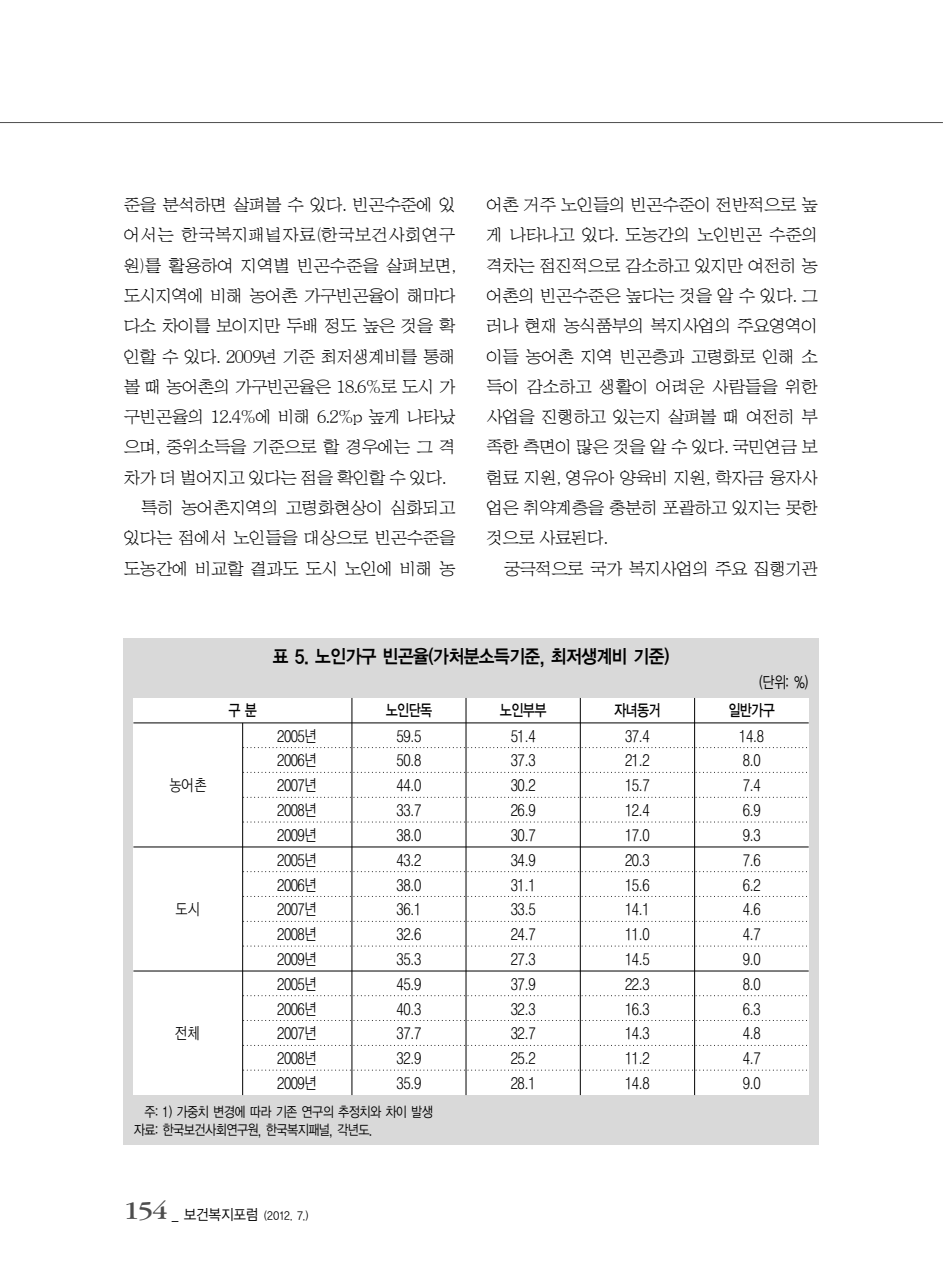
<style>
.page{position:relative;width:943px;height:1287px;background:#fff}
.page>*{position:absolute;margin:0;border:0;box-sizing:border-box;transform-origin:0 0}
.t1{font:18.9px "YGO14";letter-spacing:-.105em;color:#000;scale:.9 1}
.t2{font:17.5px/30.3px "HY Sin Mun Myeong Jo";letter-spacing:-.08em;color:#000;text-align:justify}
.t3{font:17.5px "HY Sin Mun Myeong Jo";letter-spacing:-.04em;color:#000}
.t4{font:500 16.1px/24.8px "HY Go Thic";letter-spacing:-.085em;color:#000;text-align:justify;scale:.85 1}
.t5{font:16.1px "YGO13";letter-spacing:-.11em;color:#000;scale:.8 1}
.t6{font:16.1px "YGO12";color:#000;scale:.8 1}
.t7{font:14px/17.5px "YGO12";letter-spacing:-.11em;color:#000;scale:.85 1}
.t8{font:11.38px "YGO12";color:#000;scale:.9 1}
.s1{font-family:"Garamand SW";font-size:26.25px;color:#4d4d4d}
.s2{font-size:14.88px}
</style>
<div class="page">
<hr style="left:0;top:122px;width:942px;height:1px;background:#4d4d4d">
<div style="left:123px;top:638px;width:695px;height:506px;background:#d9d9d9"></div>
<div style="left:133px;top:698px;width:675px;height:397px;background:#fff"></div>
<hr style="left:133px;top:722px;width:675px;height:1px;background:#000">
<svg style="left:243px;top:747px;width:564px;height:1px"></svg>
<svg style="left:243px;top:772px;width:564px;height:1px"></svg>
<svg style="left:243px;top:797px;width:564px;height:1px"></svg>
<svg style="left:243px;top:822px;width:564px;height:1px"></svg>
<svg style="left:243px;top:871px;width:564px;height:1px"></svg>
<svg style="left:243px;top:896px;width:564px;height:1px"></svg>
<svg style="left:243px;top:921px;width:564px;height:1px"></svg>
<svg style="left:243px;top:946px;width:564px;height:1px"></svg>
<svg style="left:243px;top:995px;width:564px;height:1px"></svg>
<svg style="left:243px;top:1020px;width:564px;height:1px"></svg>
<svg style="left:243px;top:1045px;width:564px;height:1px"></svg>
<svg style="left:243px;top:1070px;width:564px;height:1px"></svg>
<hr style="left:133px;top:847px;width:675px;height:1px;background:#000">
<hr style="left:133px;top:971px;width:675px;height:1px;background:#000">
<hr style="left:242px;top:723px;width:1px;height:372px;background:#000">
<hr style="left:351px;top:698px;width:1px;height:397px;background:#000">
<hr style="left:465px;top:698px;width:1px;height:397px;background:#000">
<hr style="left:579px;top:698px;width:1px;height:397px;background:#000">
<hr style="left:694px;top:698px;width:1px;height:397px;background:#000">
<p class="t2" style="left:123px;top:191px;width:334px">준을 분석하면 살펴볼 수 있다. 빈곤수준에 있</p>
<p class="t3" style="left:123px;top:227px;width:334px">어서는 한국복지패널자료(한국보건사회연구</p>
<p class="t2" style="left:123px;top:251px;width:334px">원)를 활용하여 지역별 빈곤수준을 살펴보면,</p>
<p class="t2" style="left:123px;top:282px;width:334px">도시지역에 비해 농어촌 가구빈곤율이 해마다</p>
<p class="t2" style="left:123px;top:312px;width:334px">다소 차이를 보이지만 두배 정도 높은 것을 확</p>
<p class="t2" style="left:123px;top:342px;width:334px">인할 수 있다. 2009년 기준 최저생계비를 통해</p>
<p class="t2" style="left:123px;top:372px;width:334px">볼 때 농어촌의 가구빈곤율은 18.6%로 도시 가</p>
<p class="t2" style="left:123px;top:403px;width:334px">구빈곤율의 12.4%에 비해 6.2%p 높게 나타났</p>
<p class="t2" style="left:123px;top:433px;width:334px">으며, 중위소득을 기준으로 할 경우에는 그 격</p>
<p class="t2" style="left:123px;top:463px;width:324px">차가 더 벌어지고 있다는 점을 확인할 수 있다.</p>
<p class="t2" style="left:141px;top:494px;width:316px">특히 농어촌지역의 고령화현상이 심화되고</p>
<p class="t2" style="left:123px;top:524px;width:334px">있다는 점에서 노인들을 대상으로 빈곤수준을</p>
<p class="t2" style="left:123px;top:554px;width:334px">도농간에 비교할 결과도 도시 노인에 비해 농</p>
<p class="t2" style="left:486px;top:191px;width:334px">어촌 거주 노인들의 빈곤수준이 전반적으로 높 게 나타나고 있다. 도농간의 노인빈곤 수준의 격차는 점진적으로 감소하고 있지만 여전히 농 어촌의 빈곤수준은 높다는 것을 알 수 있다. 그 러나 현재 농식품부의 복지사업의 주요영역이 이들 농어촌 지역 빈곤층과 고령화로 인해 소 득이 감소하고 생활이 어려운 사람들을 위한 사업을 진행하고 있는지 살펴볼 때 여전히 부 족한 측면이 많은 것을 알 수 있다. 국민연금 보 험료 지원, 영유아 양육비 지원, 학자금 융자사 업은 취약계층을 충분히 포괄하고 있지는 못한 것으로 사료된다.</p>
<p class="t2" style="left:503px;top:554px;width:316px">궁극적으로 국가 복지사업의 주요 집행기관</p>
<p class="t4" style="left:169px;top:774px;width:47px">농어촌</p>
<p class="t4" style="left:175px;top:898px;width:32px">도시</p>
<p class="t4" style="left:175px;top:1022px;width:32px">전체</p>
<p class="t5" style="left:228px;top:703px;width:38px">구 분</p>
<p class="t1" style="left:272px;top:648px;width:443px">표 5. 노인가구 빈곤율(가처분소득기준, 최저생계비 기준)</p>
<p class="t6" style="left:758px;top:674px;width:64px">(단위: %)</p>
<p class="t5" style="left:385px;top:703px;width:61px">노인단독</p>
<p class="t5" style="left:499px;top:703px;width:61px">노인부부</p>
<p class="t5" style="left:613px;top:703px;width:61px">자녀동거</p>
<p class="t5" style="left:727px;top:703px;width:61px">일반가구</p>
<p class="t4" style="left:277px;top:724px;width:50px">2005년 2006년 2007년 2008년 2009년 2005년 2006년 2007년 2008년 2009년 2005년 2006년 2007년 2008년 2009년</p>
<p class="t4" style="left:396px;top:724px;width:31px">59.5<br>50.8<br>44.0<br>33.7<br>38.0<br>43.2<br>38.0<br>36.1<br>32.6<br>35.3<br>45.9<br>40.3<br>37.7<br>32.9<br>35.9</p>
<p class="t4" style="left:510px;top:724px;width:31px">51.4<br>37.3<br>30.2<br>26.9<br>30.7<br>34.9<br>31.1<br>33.5<br>24.7<br>27.3<br>37.9<br>32.3<br>32.7<br>25.2<br>28.1</p>
<p class="t4" style="left:624px;top:724px;width:31px">37.4<br>21.2<br>15.7<br>12.4<br>17.0<br>20.3<br>15.6<br>14.1<br>11.0<br>14.5<br>22.3<br>16.3<br>14.3<br>11.2<br>14.8</p>
<p class="t4" style="left:738px;top:724px;width:31px;text-align:left">14.8<br>8.0<br>7.4<br>6.9<br>9.3<br>7.6<br>6.2<br>4.6<br>4.7<br>9.0<br>8.0<br>6.3<br>4.8<br>4.7<br>9.0</p>
<p class="t7" style="left:133px;top:1104px;width:354px;text-indent:11px">주: 1) 가중치 변경에 따라 기존 연구의 추정치와 차이 발생 자료: 한국보건사회연구원, 한국복지패널, 각년도.</p>
<p class="t8" style="left:123px;top:1210px;width:207px"><span class="s1">154</span> <span class="s2">_ 보건복지포럼</span> (2012. 7.)</p>
</div>
